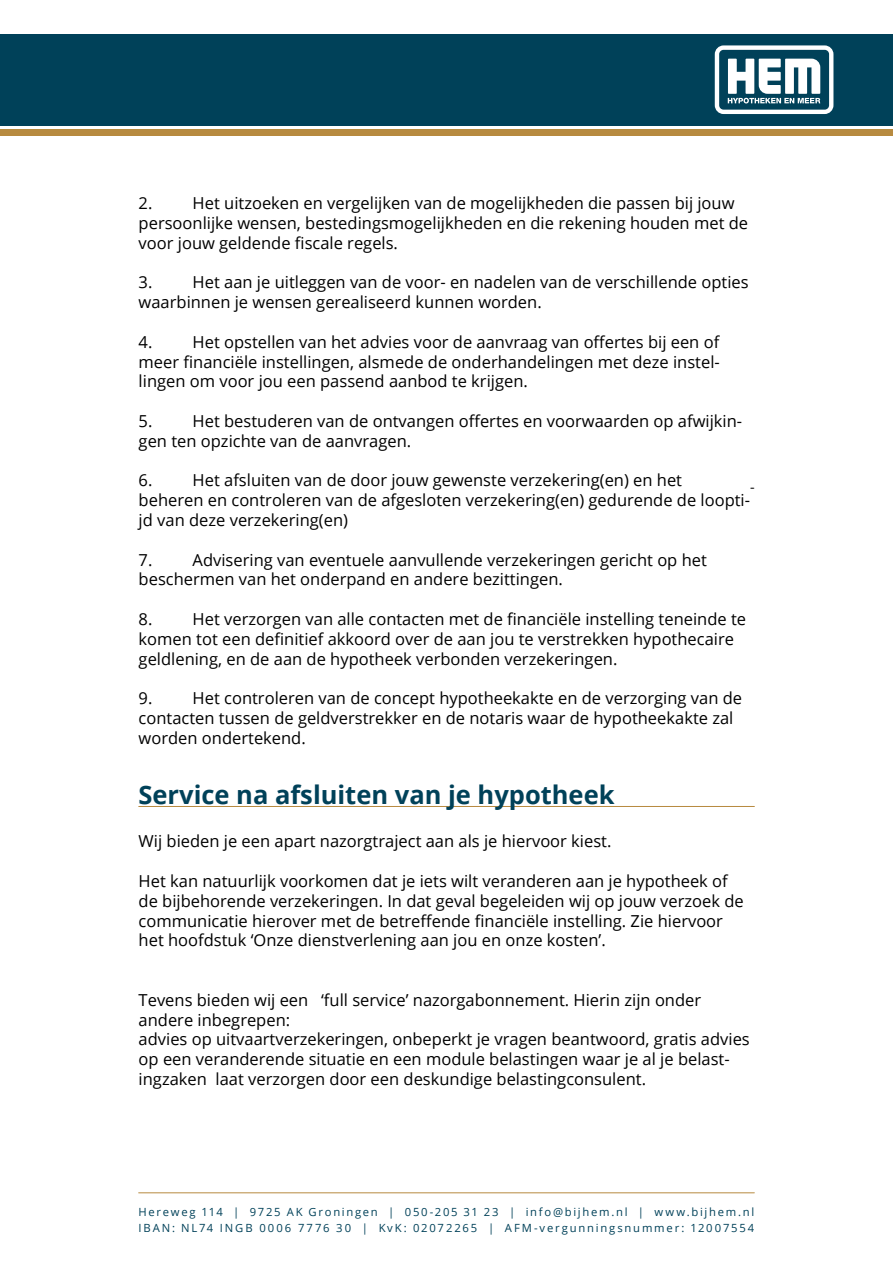
<style>
.page{position:relative;width:893px;height:1263px;background:#fff}
.page>*{position:absolute;margin:0;border:0;box-sizing:border-box;transform-origin:0 0}
.t1{font:700 25.5px "Open Sans";color:#004159}
.t2{font:16.5px/19.8px "Open Sans";color:#000}
.t3{font:15px "Calibri";color:#000}
.t4{font:11.25px "Open Sans";letter-spacing:.155em;color:#004159}
</style>
<div class="page">
<div style="left:0;top:34px;width:893px;height:91px;background:#004159"></div>
<div style="left:0;top:130px;width:893px;height:6px;background:#b78a3f"></div>
<hr style="left:139px;top:1192px;width:615px;height:1px;background:#b78a3f">
<hr style="left:139px;top:806px;width:615px;height:1px;background:#b78a3f">
<svg style="left:715px;top:45px;width:118px;height:69px"></svg>
<p class="t2" style="left:139px;top:193px;width:611px;text-indent:54px">Het uitzoeken en vergelijken van de mogelijkheden die passen bij jouw persoonlijke wensen, bestedingsmogelijkheden en die rekening houden met de voor jouw geldende fiscale regels.</p>
<p class="t2" style="left:139px;top:272px;width:15px">3.</p>
<p class="t2" style="left:139px;top:193px;width:15px">2.</p>
<p class="t2" style="left:139px;top:272px;width:611px;text-indent:54px">Het aan je uitleggen van de voor- en nadelen van de verschillende opties waarbinnen je wensen gerealiseerd kunnen worden.</p>
<p class="t2" style="left:139px;top:331px;width:15px">4.</p>
<p class="t2" style="left:139px;top:331px;width:583px;text-align:justify;text-indent:54px">Het opstellen van het advies voor de aanvraag van offertes bij een of meer financiële instellingen, alsmede de onderhandelingen met deze instel&shy;lingen om voor jou een passend aanbod te krijgen.</p>
<p class="t2" style="left:139px;top:411px;width:15px">5.</p>
<p class="t2" style="left:139px;top:411px;width:605px;text-indent:54px">Het bestuderen van de ontvangen offertes en voorwaarden op afwijkin&shy;gen ten opzichte van de aanvragen.</p>
<p class="t2" style="left:139px;top:470px;width:15px">6.</p>
<p class="t2" style="left:139px;top:470px;width:613px;text-indent:54px">Het afsluiten van de door jouw gewenste verzekering(en) en het beheren en controleren van de afgesloten verzekering(en) gedurende de loopti&shy;jd van deze verzekering(en)</p>
<p class="t2" style="left:139px;top:549px;width:15px">7.</p>
<p class="t3" style="left:750px;top:477px;width:6px">-</p>
<p class="t2" style="left:139px;top:549px;width:570px;text-indent:54px">Advisering van eventuele aanvullende verzekeringen gericht op het beschermen van het onderpand en andere bezittingen.</p>
<p class="t2" style="left:139px;top:609px;width:15px">8.</p>
<p class="t2" style="left:139px;top:609px;width:609px;text-indent:54px">Het verzorgen van alle contacten met de financiële instelling teneinde te komen tot een definitief akkoord over de aan jou te verstrekken hypothecaire geldlening, en de aan de hypotheek verbonden verzekeringen.</p>
<p class="t2" style="left:139px;top:688px;width:15px">9.</p>
<p class="t2" style="left:139px;top:688px;width:605px;text-indent:54px">Het controleren van de concept hypotheekakte en de verzorging van de contacten tussen de geldverstrekker en de notaris waar de hypotheekakte zal worden ondertekend.</p>
<h1 class="t1" style="left:138px;top:776px;width:478px">Service na afsluiten van je hypotheek</h1>
<p class="t2" style="left:139px;top:831px;width:474px">Wij bieden je een apart nazorgtraject aan als je hiervoor kiest.</p>
<p class="t2" style="left:139px;top:871px;width:607px">Het kan natuurlijk voorkomen dat je iets wilt veranderen aan je hypotheek of de bijbehorende verzekeringen. In dat geval begeleiden wij op jouw verzoek de communicatie hierover met de betreffende financiële instelling. Zie hiervoor het hoofdstuk ‘Onze dienstverlening aan jou en onze kosten’.</p>
<p class="t2" style="left:139px;top:989px;width:613px">Tevens bieden wij een ‘full service’ nazorgabonnement. Hierin zijn onder andere inbegrepen:<br>advies op uitvaartverzekeringen, onbeperkt je vragen beantwoord, gratis advies op een veranderende situatie en een module belastingen waar je al je belast&shy;ingzaken laat verzorgen door een deskundige belastingconsulent.</p>
<p class="t4" style="left:138px;top:1204px;width:617px">Hereweg 114 | 9725 AK Groningen | 050-205 31 23 | info@bijhem.nl | www.bijhem.nl</p>
<p class="t4" style="left:138px;top:1220px;width:617px">IBAN: NL74 INGB 0006 7776 30 | KvK: 02072265 | AFM-vergunningsnummer: 12007554</p>
</div>
